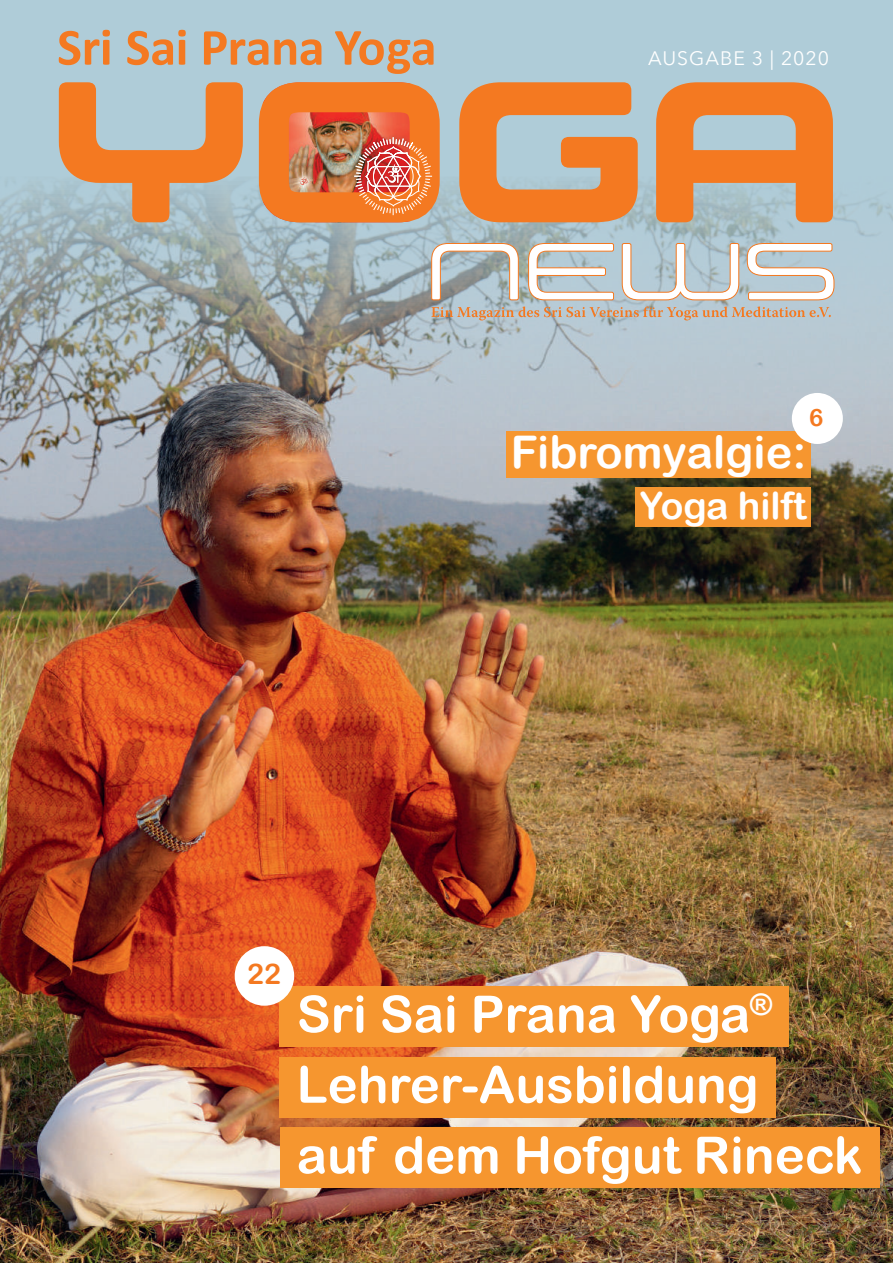
<style>
.page{position:relative;width:893px;height:1263px;background:#fff}
.page>*{position:absolute;margin:0;border:0;box-sizing:border-box;transform-origin:0 0}
.t1{font:51px/70.5px "Arial Rounded MT Bold";color:#fff}
.t2{font:45px "Arial Rounded MT Bold";color:#fff}
.t3{font:37.5px "Arial Rounded MT Bold";color:#fff}
.t4{font:28.5px "Arial Rounded MT Bold";color:#f47921}
.t5{font:24px "Arial Rounded MT Bold";color:#f47921}
.t6{font:19.5px "Avenir Next";letter-spacing:.05em;color:#fff}
</style>
<div class="page">
<div style="left:0;top:0;width:893px;height:1099px;background:#afccd8"></div>
<img style="left:0;top:176px;width:893px;height:1087px">
<div style="left:280px;top:986px;width:509px;height:61px;background:#f6962f"></div>
<div style="left:280px;top:1057px;width:496px;height:61px;background:#f6962f"></div>
<div style="left:280px;top:1127px;width:600px;height:61px;background:#f6962f"></div>
<div style="left:235px;top:946px;width:59px;height:60px;background:#fff;border-radius:50%"></div>
<svg style="left:59px;top:82px;width:184px;height:140px"></svg>
<svg style="left:459px;top:82px;width:179px;height:140px"></svg>
<img style="left:263px;top:113px;width:146px;height:109px">
<div style="left:259px;top:82px;width:181px;height:140px;border:30px solid #f47921;border-radius:27px"></div>
<div style="left:350px;top:133px;width:60px;height:59px;background:#231f20;opacity:.6"></div>
<img style="left:353px;top:136px;width:80px;height:80px">
<svg style="left:656px;top:82px;width:177px;height:140px"></svg>
<svg style="left:59px;top:30px;width:375px;height:44px"></svg>
<svg style="left:431px;top:243px;width:404px;height:77px"></svg>
<div style="left:506px;top:431px;width:305px;height:47px;background:#f6962f"></div>
<div style="left:636px;top:488px;width:175px;height:39px;background:#f6962f"></div>
<div style="left:792px;top:393px;width:51px;height:51px;background:#fff;border-radius:50%"></div>
<p class="t6" style="left:648px;top:48px;width:183px">AUSGABE 3 | 2020</p>
<p class="t5" style="left:809px;top:409px;width:16px">6</p>
<p class="t2" style="left:511px;top:435px;width:297px">Fibromyalgie:</p>
<p class="t3" style="left:640px;top:492px;width:168px">Yoga hilft</p>
<p class="t4" style="left:247px;top:963px;width:35px">22</p>
<p class="t1" style="left:297px;top:984px;width:567px">Sri Sai Prana Yoga<sup>®<br></sup>Lehrer-Ausbildung<br>auf dem Hofgut Rineck</p>
</div>
